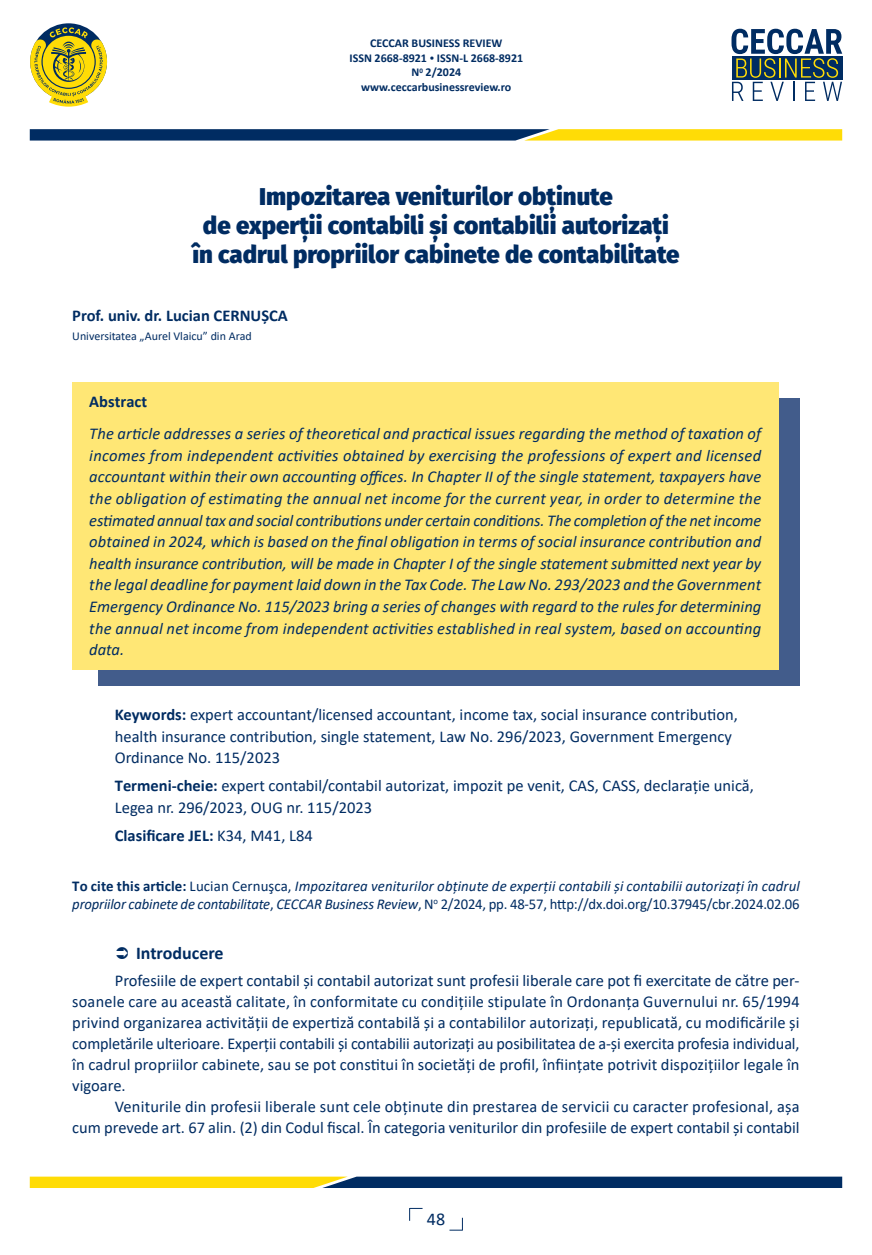
<style>
.page{position:relative;width:872px;height:1255px;background:#fff}
.page>*{position:absolute;margin:0;border:0;box-sizing:border-box;transform-origin:0 0}
.t1{font:900 24px/28.8px "Fira Sans";color:#002c62;text-align:center}
.t2{font:700 18px "Calibri";color:#002c62}
.t3{font:18px "Calibri";color:#002c62}
.t4{font:16.5px/21px "Calibri";color:#002c62}
.t5{font:italic 16.5px/21.6px "Calibri";letter-spacing:.015em;color:#002c62;text-align:justify}
.t6{font:700 16.5px "Calibri";color:#002c62}
.t7{font:italic 15px/18px "Calibri";letter-spacing:.005em;color:#002c62}
.t8{font:700 12px/14.4px "Calibri";color:#002c62;text-align:center}
.t9{font:12px "Calibri";color:#002c62}
.s1{font-size:9px}
.s2{font-weight:700}
.s3{font-weight:400}
.s4{font-weight:700;font-style:normal}
.s5{font-style:normal}
</style>
<div class="page">
<svg style="left:409px;top:1207px;width:13px;height:13px"></svg>
<svg style="left:30px;top:27px;width:77px;height:80px"></svg>
<svg style="left:731px;top:29px;width:111px;height:72px"></svg>
<svg style="left:30px;top:129px;width:812px;height:11px;background:#637144"></svg>
<svg style="left:30px;top:1176px;width:812px;height:11px;background:#6a774c"></svg>
<svg style="left:449px;top:1217px;width:14px;height:13px"></svg>
<div style="left:98px;top:399px;width:701px;height:287px;background:#425c8b"></div>
<div style="left:72px;top:382px;width:706px;height:287px;background:#ffe775"></div>
<p class="t8" style="left:349px;top:36px;width:175px">CECCAR BUSINESS REVIEW<br>ISSN 2668-8921 <span class="s1">•</span> ISSN-L 2668-8921<br>N<sup>0</sup> 2/2024 www.ceccarbusinessreview.ro</p>
<h1 class="t1" style="left:192px;top:180px;width:489px">Impozitarea veniturilor obținute<br>de experții contabili și contabilii autorizați în cadrul propriilor cabinete de contabilitate</h1>
<p class="t6" style="left:72px;top:304px;width:217px">Prof. univ. dr. Lucian CERNUȘCA</p>
<p class="t9" style="left:72px;top:327px;width:181px">Universitatea „Aurel Vlaicu” din Arad</p>
<p class="t6" style="left:89px;top:390px;width:59px">Abstract</p>
<p class="t5" style="left:89px;top:422px;width:673px">The article addresses a series of theoretical and practical issues regarding the method of taxation of incomes from independent activities obtained by exercising the professions of expert and licensed accountant within their own accounting offices. In Chapter II of the single statement, taxpayers have the obligation of estimating the annual net income for the current year, in order to determine the estimated annual tax and social contributions under certain conditions. The completion of the net income obtained in 2024, which is based on the final obligation in terms of social insurance contribution and health insurance contribution, will be made in Chapter I of the single statement submitted next year by the legal deadline for payment laid down in the Tax Code. The Law No. 293/2023 and the Government Emergency Ordinance No. 115/2023 bring a series of changes with regard to the rules for determining the annual net income from independent activities established in real system, based on accounting data.</p>
<p class="t4" style="left:115px;top:703px;width:624px;line-height:21.6px"><span class="s2">Keywords:</span> expert accountant/licensed accountant, income tax, social insurance contribution, health insurance contribution, single statement, Law No. 296/2023, Government Emergency<br>Ordinance No. 115/2023</p>
<p class="t4" style="left:115px;top:774px;width:640px;line-height:21.6px"><span class="s2">Termeni-cheie:</span> expert contabil/contabil autorizat, impozit pe venit, CAS, CASS, declarație unică,<br>Legea nr. 296/2023, OUG nr. 115/2023</p>
<p class="t6" style="left:115px;top:823px;width:199px">Clasificare JEL: <span class="s3">K34, M41, L84</span></p>
<p class="t7" style="left:72px;top:875px;width:729px"><span class="s4">To cite this article:</span> <span class="s5">Lucian Cernuşca,</span> Impozitarea veniturilor obținute de experții contabili și contabilii autorizați în cadrul propriilor cabinete de contabilitate<span class="s5">,</span> CECCAR Business Review<span class="s5">, N</span><sup>o</sup> <span class="s5">2/2024, pp. 48-57, http://dx.doi.org/10.37945/cbr.2024.02.06</span></p>
<p class="t2" style="left:136px;top:940px;width:89px">Introducere</p>
<p class="t4" style="left:72px;top:969px;width:729px;text-align:justify;text-indent:43px">Profesiile de expert contabil și contabil autorizat sunt profesii liberale care pot fi exercitate de către per&shy;soanele care au această calitate, în conformitate cu condițiile stipulate în Ordonanța Guvernului nr. 65/1994 privind organizarea activității de expertiză contabilă şi a contabililor autorizați, republicată, cu modificările și completările ulterioare. Experții contabili și contabilii autorizați au posibilitatea de a-și exercita profesia individual, în cadrul propriilor cabinete, sau se pot constitui în societăți de profil, înființate potrivit dispozițiilor legale în vigoare.</p>
<p class="t4" style="left:72px;top:1095px;width:729px;text-align:right">Veniturile din profesii liberale sunt cele obținute din prestarea de servicii cu caracter profesional, așa<br>cum prevede art. 67 alin. (2) din Codul fiscal. În categoria veniturilor din profesiile de expert contabil și contabil</p>
<p class="t3" style="left:427px;top:1206px;width:20px">48</p>
</div>
